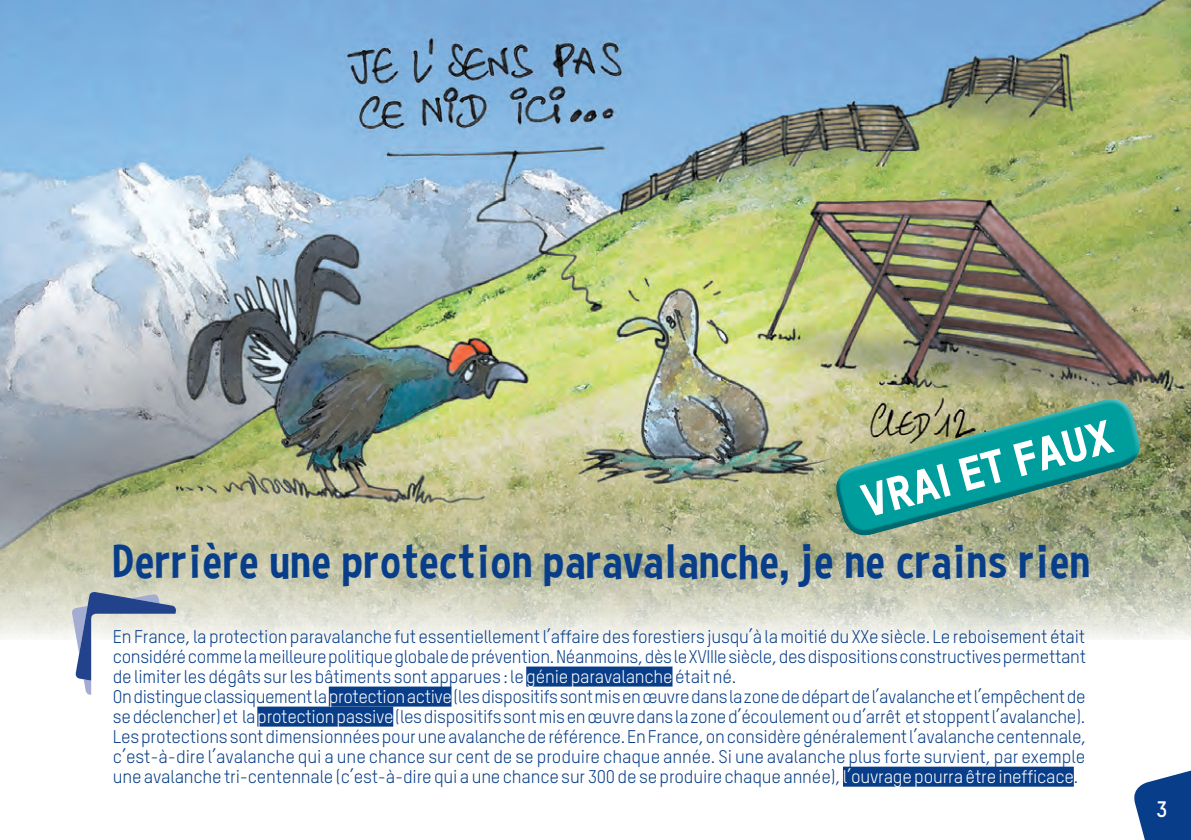
<style>
.page{position:relative;width:1191px;height:840px;background:#fff}
.page>*{position:absolute;margin:0;border:0;box-sizing:border-box;transform-origin:0 0}
.t1{font:48px "Curse Casual";letter-spacing:.02em;color:#083e89}
.t2{font:46px "TSTAR Headline";color:#fff}
.t3{font:700 22px "TSTAR";color:#fff}
.t4{font:18px/20px "TSTAR";letter-spacing:-.015em;color:#083e89}
.s1{color:#fff}
</style>
<div class="page">
<img style="left:0;top:0;width:1191px;height:639px">
<div style="left:526px;top:666px;width:146px;height:20px;background:#083e89"></div>
<div style="left:329px;top:686px;width:122px;height:20px;background:#083e89"></div>
<div style="left:257px;top:706px;width:136px;height:20px;background:#083e89"></div>
<div style="left:843px;top:766px;width:230px;height:20px;background:#083e89"></div>
<svg style="left:72px;top:591px;width:104px;height:103px"></svg>
<svg style="left:832px;top:389px;width:317px;height:146px;background:#a9ac7b"></svg>
<svg style="left:830px;top:397px;width:314px;height:143px;background:#589f88"></svg>
<svg style="left:1134px;top:770px;width:57px;height:69px"></svg>
<div style="left:1156px;top:799px;width:35px;height:31px;background:#083e89"></div>
<h2 class="t2" style="left:855px;top:474px;width:259px;rotate:-15deg">vrai et faux</h2>
<h1 class="t1" style="left:113px;top:533px;width:978px">Derrière une protection paravalanche, je ne crains rien</h1>
<p class="t4" style="left:113px;top:625px;width:975px">En France, la protection paravalanche fut essentiellement l’affaire des forestiers jusqu’à la moitié du XXe siècle. Le reboisement était considéré comme la meilleure politique globale de prévention. Néanmoins, dès le XVIIIe siècle, des dispositions constructives permettant de limiter les dégâts sur les bâtiments sont apparues : le <span class="s1">génie paravalanche</span> était né.<br>On distingue classiquement la <span class="s1">protection active</span> (les dispositifs sont mis en œuvre dans la zone de départ de l’avalanche et l’empêchent de se déclencher) et la <span class="s1">protection passive</span> (les dispositifs sont mis en œuvre dans la zone d’écoulement ou d’arrêt et stoppent l’avalanche).<br>Les protections sont dimensionnées pour une avalanche de référence. En France, on considère généralement l’avalanche centennale, c’est-à-dire l’avalanche qui a une chance sur cent de se produire chaque année. Si une avalanche plus forte survient, par exemple une avalanche tri-centennale (c’est-à-dire qui a une chance sur 300 de se produire chaque année), <span class="s1">l’ouvrage pourra être inefficace</span>.</p>
<p class="t3" style="left:1156px;top:795px;width:13px">3</p>
</div>
